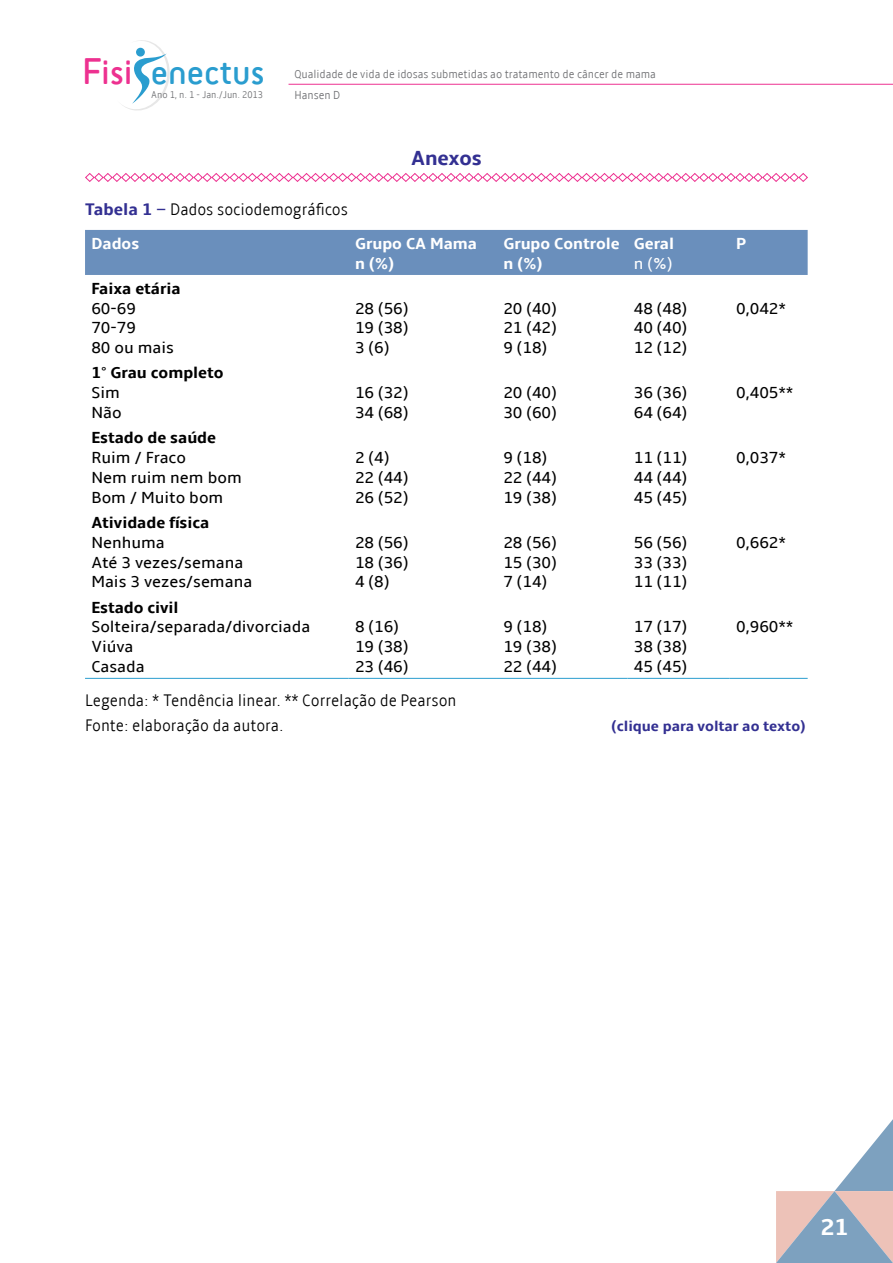
<style>
.page{position:relative;width:893px;height:1263px;background:#fff}
.page>*{position:absolute;margin:0;border:0;box-sizing:border-box;transform-origin:0 0}
.t1{font:37.65px "Sci Fly Sans";color:#2a9dcf}
.t2{font:37.65px "Sci Fly Sans";color:#ed3190}
.t3{font:700 24px "Amble";color:#fff}
.t4{font:700 21px "Amble";letter-spacing:-.01em;color:#333092}
.t5{font:300 condensed 17.25px/24.9px "Amble";color:#000}
.t6{font:16.5px/19.8px "Amble";color:#000}
.t7{font:700 16.5px "Amble";color:#000}
.t8{font:700 16.5px/19.8px "Amble";color:#fff}
.t9{font:16.5px "Amble";color:#fff}
.t10{font:700 15px "Amble";color:#333092}
.t11{font:300 condensed 12px/21px "Amble";color:#6d6e71}
.t12{font:300 condensed 10.2px "Amble";color:#6d6e71}
.s1{font-weight:700;font-stretch:normal;color:#333092}
</style>
<div class="page">
<hr style="left:289px;top:84px;width:604px;height:1px;background:#ed3190">
<svg style="left:122px;top:40px;width:48px;height:71px"></svg>
<svg style="left:776px;top:1119px;width:117px;height:144px"></svg>
<svg style="left:85px;top:173px;width:723px;height:9px"></svg>
<div style="left:85px;top:230px;width:723px;height:45px;background:#6a8fbc"></div>
<hr style="left:85px;top:678px;width:264px;height:1px;background:#2a9dcf">
<hr style="left:349px;top:678px;width:148px;height:1px;background:#2a9dcf">
<hr style="left:497px;top:678px;width:130px;height:1px;background:#2a9dcf">
<hr style="left:627px;top:678px;width:103px;height:1px;background:#2a9dcf">
<hr style="left:730px;top:678px;width:78px;height:1px;background:#2a9dcf">
<h1 class="t2" style="left:82px;top:50px;width:52px">Fisi</h1>
<h1 class="t1" style="left:151px;top:50px;width:115px">enectus</h1>
<p class="t12" style="left:151px;top:89px;width:113px">Ano 1, n. 1 - Jan./Jun. 2013</p>
<p class="t11" style="left:295px;top:64px;width:363px">Qualidade de vida de idosas submetidas ao tratamento de câncer de mama<br>Hansen D</p>
<p class="t4" style="left:411px;top:146px;width:72px">Anexos</p>
<p class="t5" style="left:85px;top:197px;width:264px"><span class="s1">Tabela 1 –</span> Dados sociodemográficos</p>
<p class="t8" style="left:91px;top:234px;width:49px">Dados</p>
<p class="t8" style="left:355px;top:234px;width:123px">Grupo CA Mama n (%)</p>
<p class="t8" style="left:503px;top:234px;width:118px">Grupo Controle n (%)</p>
<p class="t8" style="left:634px;top:234px;width:42px">Geral</p>
<p class="t9" style="left:634px;top:254px;width:40px">n (%)</p>
<p class="t8" style="left:736px;top:234px;width:12px">P</p>
<p class="t7" style="left:91px;top:279px;width:91px">Faixa etária</p>
<p class="t6" style="left:91px;top:298px;width:84px">60-69<br>70-79<br>80 ou mais</p>
<p class="t6" style="left:355px;top:298px;width:55px;text-align:justify">28 (56)<br>19 (38)<br>3 (6)</p>
<p class="t6" style="left:503px;top:298px;width:55px;text-align:justify">20 (40)<br>21 (42)<br>9 (18)</p>
<p class="t6" style="left:634px;top:298px;width:55px;text-align:justify">48 (48)<br>40 (40)<br>12 (12)</p>
<p class="t6" style="left:736px;top:298px;width:51px">0,042*</p>
<p class="t7" style="left:91px;top:363px;width:134px">1° Grau completo</p>
<p class="t6" style="left:91px;top:383px;width:32px">Sim<br>Não</p>
<p class="t6" style="left:355px;top:383px;width:55px">16 (32)<br>34 (68)</p>
<p class="t6" style="left:503px;top:383px;width:55px">20 (40)<br>30 (60)</p>
<p class="t6" style="left:634px;top:383px;width:55px">36 (36)<br>64 (64)</p>
<p class="t6" style="left:736px;top:383px;width:59px">0,405**</p>
<p class="t7" style="left:91px;top:428px;width:126px">Estado de saúde</p>
<p class="t6" style="left:91px;top:448px;width:152px">Ruim / Fraco<br>Nem ruim nem bom<br>Bom / Muito bom</p>
<p class="t6" style="left:355px;top:448px;width:55px">2 (4)<br>22 (44)<br>26 (52)</p>
<p class="t6" style="left:503px;top:448px;width:55px">9 (18)<br>22 (44)<br>19 (38)</p>
<p class="t6" style="left:634px;top:448px;width:55px;text-align:justify">11 (11)<br>44 (44)<br>45 (45)</p>
<p class="t6" style="left:736px;top:448px;width:51px">0,037*</p>
<p class="t7" style="left:91px;top:513px;width:119px">Atividade física</p>
<p class="t6" style="left:91px;top:533px;width:162px">Nenhuma<br>Até 3 vezes/semana<br>Mais 3 vezes/semana</p>
<p class="t6" style="left:355px;top:533px;width:55px;text-align:justify">28 (56)<br>18 (36)<br>4 (8)</p>
<p class="t6" style="left:503px;top:533px;width:55px;text-align:justify">28 (56)<br>15 (30)<br>7 (14)</p>
<p class="t6" style="left:634px;top:533px;width:55px;text-align:justify">56 (56)<br>33 (33)<br>11 (11)</p>
<p class="t6" style="left:736px;top:533px;width:51px">0,662*</p>
<p class="t7" style="left:91px;top:598px;width:89px">Estado civil</p>
<p class="t6" style="left:91px;top:617px;width:220px">Solteira/separada/divorciada<br>Viúva<br>Casada</p>
<p class="t6" style="left:355px;top:617px;width:55px">8 (16)<br>19 (38)<br>23 (46)</p>
<p class="t6" style="left:503px;top:617px;width:55px">9 (18)<br>19 (38)<br>22 (44)</p>
<p class="t6" style="left:634px;top:617px;width:55px;text-align:justify">17 (17)<br>38 (38)<br>45 (45)</p>
<p class="t6" style="left:736px;top:617px;width:59px">0,960**</p>
<p class="t5" style="left:85px;top:688px;width:373px">Legenda: * Tendência linear. ** Correlação de Pearson<br>Fonte: elaboração da autora.</p>
<p class="t10" style="left:611px;top:717px;width:196px">(clique para voltar ao texto)</p>
<h2 class="t3" style="left:820px;top:1213px;width:30px">21</h2>
</div>
